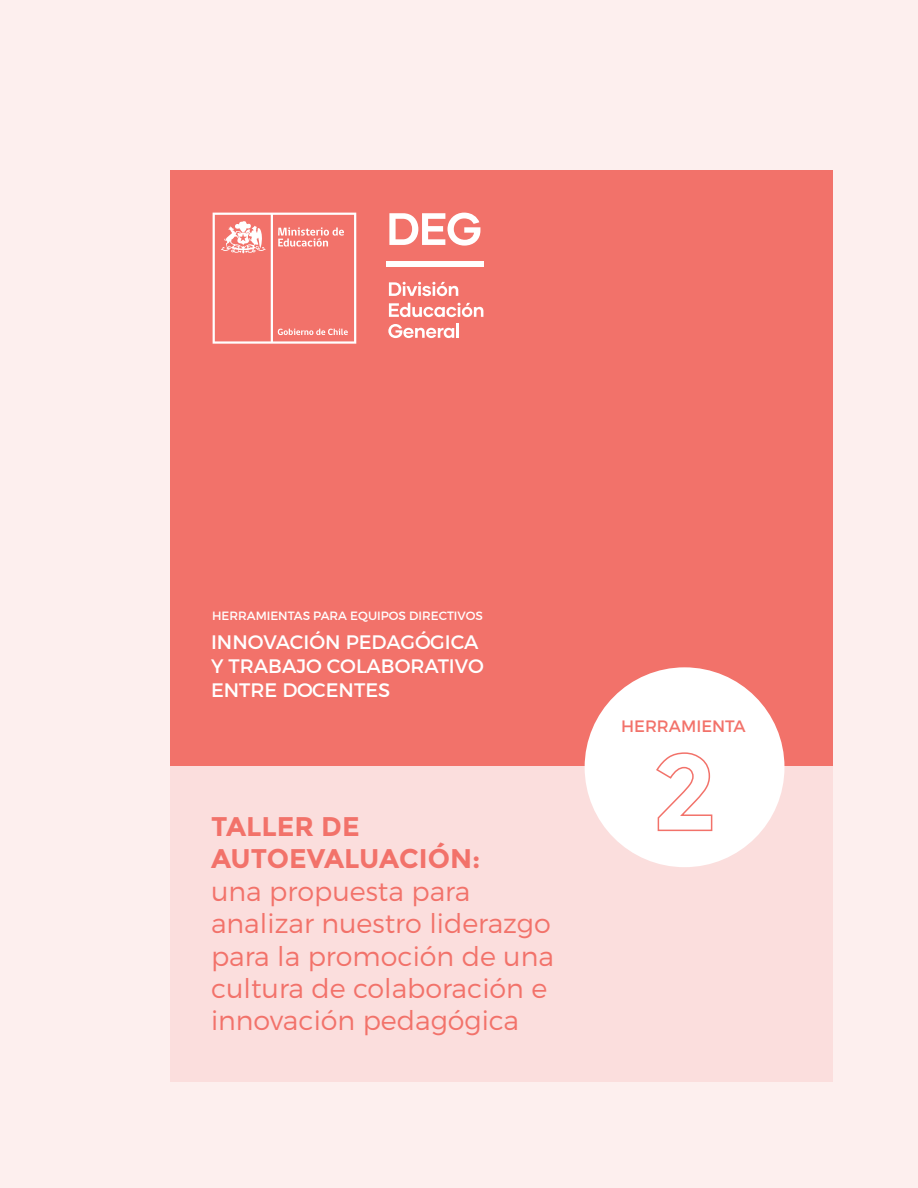
<style>
.page{position:relative;width:918px;height:1188px;background:#fdefee}
.page>*{position:absolute;margin:0;border:0;box-sizing:border-box;transform-origin:0 0}
.t1{font:300 27px/32.4px "Montserrat";color:#f2726a}
.t2{font:700 27px/32.4px "Montserrat";color:#f2726a}
.t3{font:19.5px/24px "Montserrat";color:#fff}
.t4{font:16.5px "Montserrat";color:#f2726a}
.t5{font:12px "Montserrat";color:#fff}
</style>
<div class="page">
<div style="left:170px;top:170px;width:663px;height:912px;background:#f2726a"></div>
<div style="left:170px;top:766px;width:663px;height:316px;background:#fbdedd"></div>
<div style="left:386px;top:261px;width:44px;height:6px;background:#fff"></div>
<div style="left:430px;top:261px;width:53px;height:6px;background:#fff"></div>
<svg style="left:389px;top:213px;width:91px;height:33px"></svg>
<svg style="left:389px;top:282px;width:69px;height:14px"></svg>
<svg style="left:389px;top:303px;width:94px;height:14px"></svg>
<svg style="left:388px;top:324px;width:66px;height:14px"></svg>
<hr style="left:456px;top:324px;width:3px;height:14px;background:#fff">
<svg style="left:213px;top:213px;width:143px;height:131px"></svg>
<div style="left:585px;top:667px;width:199px;height:200px;background:#fff;border-radius:50%"></div>
<svg style="left:656px;top:752px;width:57px;height:80px"></svg>
<p class="t5" style="left:212px;top:609px;width:272px">HERRAMIENTAS PARA EQUIPOS DIRECTIVOS</p>
<p class="t3" style="left:211px;top:630px;width:275px">INNOVACIÓN PEDAGÓGICA<br>Y TRABAJO COLABORATIVO<br>ENTRE DOCENTES</p>
<p class="t2" style="left:211px;top:810px;width:271px">TALLER DE<br>AUTOEVALUACIÓN:</p>
<p class="t1" style="left:211px;top:874px;width:345px">una propuesta para analizar nuestro liderazgo para la promoción de una cultura de colaboración e innovación pedagógica</p>
<p class="t4" style="left:621px;top:716px;width:126px">HERRAMIENTA</p>
</div>
